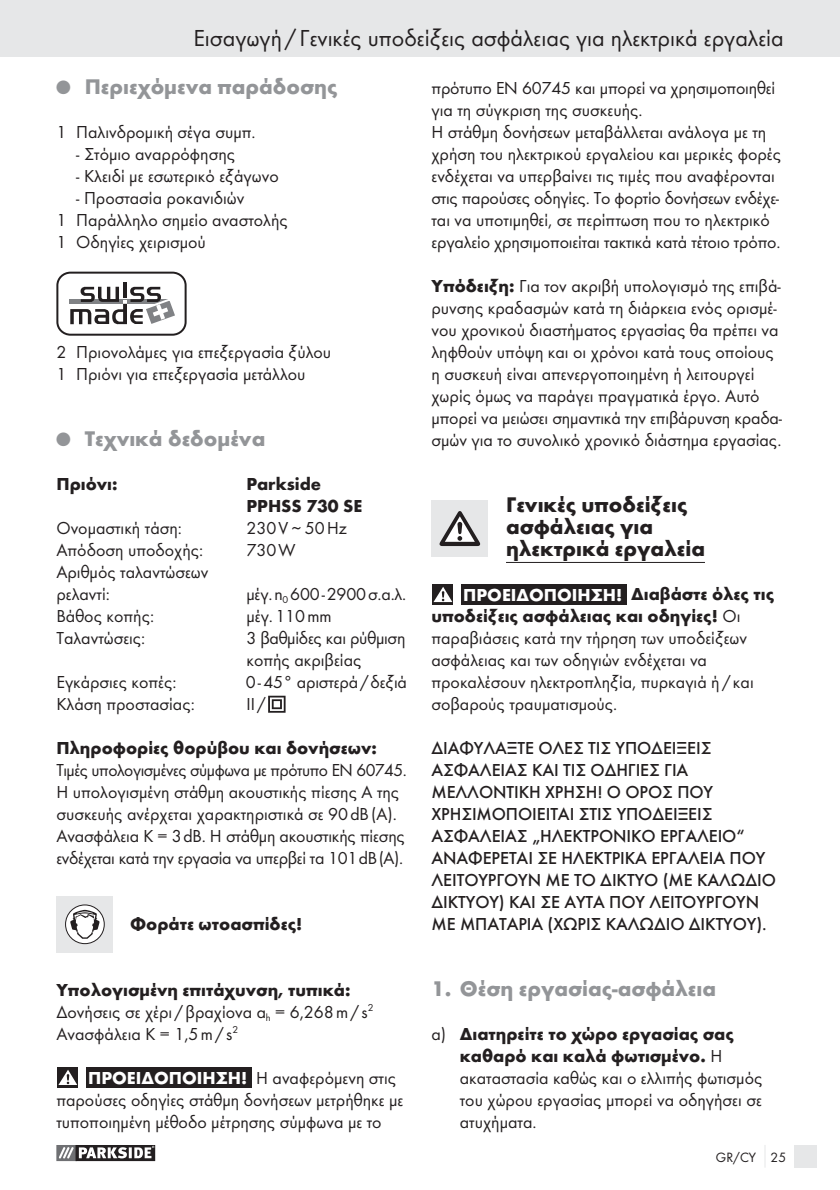
<style>
.page{position:relative;width:840px;height:1190px;background:#fff}
.page>*{position:absolute;margin:0;border:0;box-sizing:border-box;transform-origin:0 0}
.t1{font:24px "Futura Boo";color:#231f20}
.t2{font:700 22px "Futura";color:#939598}
.t3{font:700 22px/22px "Futura";color:#231f20}
.t4{font:18px/22px "Futura Boo";color:#231f20}
.t5{font:500 18px/22px "Futura";letter-spacing:-.005em;color:#231f20}
.t6{font:700 18px/22px "Futura";color:#231f20}
.t7{font:14px "Futura Boo";color:#231f20}
.s1{font-family:"European Pi Three";font-weight:400;font-size:14px}
.s2{font-family:"Futura";font-weight:700;color:#fff}
.s3{font-family:"Futura";font-weight:700}
.s4{color:#fff}
.s5{font-family:"Futura Boo";font-weight:400}
</style>
<div class="page">
<div style="left:0;top:0;width:839px;height:56px;background:#e6e7e8"></div>
<div style="left:793px;top:1145px;width:23px;height:23px;background:#e6e7e8"></div>
<svg style="left:764px;top:1145px;width:1px;height:22px"></svg>
<svg style="left:57px;top:1145px;width:99px;height:17px"></svg>
<svg style="left:56px;top:1145px;width:99px;height:16px"></svg>
<div style="left:56px;top:272px;width:130px;height:64px;border:2px solid #231f20;border-radius:13px"></div>
<hr style="left:123px;top:283px;width:4px;height:15px;background:#231f20">
<svg style="left:70px;top:287px;width:105px;height:38px"></svg>
<svg style="left:268px;top:696px;width:17px;height:17px"></svg>
<div style="left:56px;top:896px;width:57px;height:56px;background:#e6e7e8"></div>
<svg style="left:66px;top:905px;width:38px;height:39px"></svg>
<div style="left:65px;top:904px;width:40px;height:40px;border:1px solid #231f20;border-radius:50%"></div>
<svg style="left:70px;top:910px;width:29px;height:29px"></svg>
<div style="left:57px;top:1067px;width:21px;height:21px;background:#231f20"></div>
<svg style="left:58px;top:1070px;width:19px;height:15px"></svg>
<div style="left:86px;top:1067px;width:165px;height:20px;background:#231f20"></div>
<hr style="left:506px;top:562px;width:198px;height:1px;background:#231f20">
<div style="left:431px;top:500px;width:57px;height:57px;background:#e6e7e8"></div>
<svg style="left:439px;top:511px;width:41px;height:35px"></svg>
<svg style="left:432px;top:584px;width:21px;height:21px"></svg>
<svg style="left:433px;top:587px;width:19px;height:15px"></svg>
<div style="left:461px;top:584px;width:165px;height:21px;background:#231f20"></div>
<h1 class="t1" style="left:193px;top:27px;width:591px">Εισαγωγή / Γενικές υποδείξεις ασφάλειας για ηλεκτρικά εργαλεία</h1>
<p class="t2" style="left:56px;top:78px;width:282px"><span class="s1">-</span> Περιεχόμενα παράδοσης</p>
<p class="t4" style="left:56px;top:122px;width:201px">1 Παλινδρομική σέγα συμπ.</p>
<p class="t4" style="left:76px;top:144px;width:160px">- Στόμιο αναρρόφησης</p>
<p class="t4" style="left:76px;top:166px;width:204px">- Κλειδί με εσωτερικό εξάγωνο</p>
<p class="t4" style="left:56px;top:188px;width:233px;text-indent:20px">- Προστασία ροκανιδιών<br>1 Παράλληλο σημείο αναστολής<br>1 Οδηγίες χειρισμού</p>
<p class="t4" style="left:56px;top:342px;width:276px">2 Πριονολάμες για επεξεργασία ξύλου<br>1 Πριόνι για επεξεργασία μετάλλου</p>
<p class="t2" style="left:56px;top:430px;width:210px"><span class="s1">-</span> Τεχνικά δεδομένα</p>
<p class="t6" style="left:56px;top:474px;width:63px">Πριόνι:</p>
<p class="t6" style="left:246px;top:474px;width:117px">Parkside<br>PPHSS 730 SE</p>
<p class="t4" style="left:56px;top:518px;width:127px">Ονομαστική τάση:</p>
<p class="t4" style="left:246px;top:518px;width:102px">230 V ~ 50 Hz</p>
<p class="t4" style="left:56px;top:540px;width:148px">Απόδοση υποδοχής:</p>
<p class="t4" style="left:246px;top:540px;width:51px">730 W</p>
<p class="t4" style="left:56px;top:562px;width:153px">Αριθμός ταλαντώσεων ρελαντί:</p>
<p class="t4" style="left:246px;top:584px;width:161px">μέγ. n<sub>0</sub> 600 - 2900 σ.α.λ.</p>
<p class="t4" style="left:56px;top:606px;width:99px">Βάθος κοπής:</p>
<p class="t4" style="left:246px;top:606px;width:87px">μέγ. 110 mm</p>
<p class="t4" style="left:56px;top:628px;width:90px">Ταλαντώσεις:</p>
<p class="t4" style="left:246px;top:628px;width:160px">3 βαθμίδες και ρύθμιση κοπής ακριβείας</p>
<p class="t4" style="left:56px;top:672px;width:121px">Εγκάρσιες κοπές:</p>
<p class="t4" style="left:246px;top:672px;width:163px">0 - 45° αριστερά / δεξιά</p>
<p class="t4" style="left:56px;top:694px;width:140px">Κλάση προστασίας:</p>
<p class="t4" style="left:246px;top:694px;width:21px">II /</p>
<p class="t6" style="left:56px;top:738px;width:322px">Πληροφορίες θορύβου και δονήσεων:</p>
<p class="t4" style="left:56px;top:760px;width:352px">Τιμές υπολογισμένες σύμφωνα με πρότυπο EN 60745.<br>Η υπολογισμένη στάθμη ακουστικής πίεσης A της συσκευής ανέρχεται χαρακτηριστικά σε 90 dB (A).<br>Ανασφάλεια K = 3 dB. Η στάθμη ακουστικής πίεσης ενδέχεται κατά την εργασία να υπερβεί τα 101 dB (A).</p>
<p class="t6" style="left:130px;top:914px;width:174px">Φοράτε ωτοασπίδες!</p>
<p class="t6" style="left:56px;top:980px;width:295px">Υπολογισμένη επιτάχυνση, τυπικά:</p>
<p class="t4" style="left:56px;top:1002px;width:318px">Δονήσεις σε χέρι / βραχίονα a<sub>h</sub> = 6,268 m / s<sup>2<br></sup>Ανασφάλεια K = 1,5 m / s<sup>2</sup></p>
<p class="t4" style="left:56px;top:1068px;width:348px;text-indent:32px"><span class="s2">ΠΡΟΕΙΔΟΠΟΙΗΣΗ!</span> Η αναφερόμενη στις παρούσες οδηγίες στάθμη δονήσεων μετρήθηκε με τυποποιημένη μέθοδο μέτρησης σύμφωνα με το</p>
<p class="t4" style="left:431px;top:78px;width:351px">πρότυπο EN 60745 και μπορεί να χρησιμοποιηθεί για τη σύγκριση της συσκευής.<br>Η στάθμη δονήσεων μεταβάλλεται ανάλογα με τη χρήση του ηλεκτρικού εργαλείου και μερικές φορές ενδέχεται να υπερβαίνει τις τιμές που αναφέρονται στις παρούσες οδηγίες. Το φορτίο δονήσεων ενδέχε&shy;ται να υποτιμηθεί, σε περίπτωση που το ηλεκτρικό εργαλείο χρησιμοποιείται τακτικά κατά τέτοιο τρόπο.</p>
<p class="t4" style="left:431px;top:276px;width:352px"><span class="s3">Υπόδειξη:</span> Για τον ακριβή υπολογισμό της επιβά&shy;ρυνσης κραδασμών κατά τη διάρκεια ενός ορισμέ&shy;νου χρονικού διαστήματος εργασίας θα πρέπει να ληφθούν υπόψη και οι χρόνοι κατά τους οποίους η συσκευή είναι απενεργοποιημένη ή λειτουργεί χωρίς όμως να παράγει πραγματικά έργο. Αυτό μπορεί να μειώσει σημαντικά την επιβάρυνση κραδα&shy;σμών για το συνολικό χρονικό διάστημα εργασίας.</p>
<p class="t3" style="left:506px;top:495px;width:200px">Γενικές υποδείξεις ασφάλειας για ηλεκτρικά εργαλεία</p>
<p class="t6" style="left:431px;top:584px;width:344px;text-indent:32px"><span class="s4">ΠΡΟΕΙΔΟΠΟΙΗΣΗ!</span> Διαβάστε όλες τις υποδείξεις ασφάλειας και οδηγίες! <span class="s5">Οι</span></p>
<p class="t4" style="left:431px;top:628px;width:324px">παραβιάσεις κατά την τήρηση των υποδείξεων ασφάλειας και των οδηγιών ενδέχεται να προκαλέσουν ηλεκτροπληξία, πυρκαγιά ή / και σοβαρούς τραυματισμούς.</p>
<p class="t5" style="left:431px;top:738px;width:346px">ΔΙΑΦΥΛΑΞΤΕ ΟΛΕΣ ΤΙΣ ΥΠΟΔΕΙΞΕΙΣ ΑΣΦΑΛΕΙΑΣ ΚΑΙ ΤΙΣ ΟΔΗΓΙΕΣ ΓΙΑ ΜΕΛΛΟΝΤΙΚΗ ΧΡΗΣΗ! Ο ΟΡΟΣ ΠΟΥ ΧΡΗΣΙΜΟΠΟΙΕΙΤΑΙ ΣΤΙΣ ΥΠΟΔΕΙΞΕΙΣ ΑΣΦΑΛΕΙΑΣ „ΗΛΕΚΤΡΟΝΙΚΟ ΕΡΓΑΛΕΙΟ“ ΑΝΑΦΕΡΕΤΑΙ ΣΕ ΗΛΕΚΤΡΙΚΑ ΕΡΓΑΛΕΙΑ ΠΟΥ ΛΕΙΤΟΥΡΓΟΥΝ ΜΕ ΤΟ ΔΙΚΤΥΟ (ΜΕ ΚΑΛΩΔΙΟ ΔΙΚΤΥΟΥ) ΚΑΙ ΣΕ ΑΥΤA ΠΟΥ ΛΕΙΤΟΥΡΓΟΥΝ ΜΕ ΜΠΑΤΑΡΙΑ (ΧΩΡΙΣ ΚΑΛΩΔΙΟ ΔΙΚΤΥΟΥ).</p>
<p class="t2" style="left:431px;top:980px;width:286px">1. Θέση εργασίας-ασφάλεια</p>
<p class="t6" style="left:460px;top:1024px;width:275px;text-indent:-28px"><span class="s5">α)</span> Διατηρείτε το χώρο εργασίας σας καθαρό και καλά φωτισμένο. <span class="s5">Η</span></p>
<p class="t4" style="left:460px;top:1068px;width:304px;text-align:justify">ακαταστασία καθώς και ο ελλιπής φωτισμός του χώρου εργασίας μπορεί να οδηγήσει σε ατυχήματα.</p>
<p class="t7" style="left:715px;top:1150px;width:72px">GR/CY 25</p>
</div>
